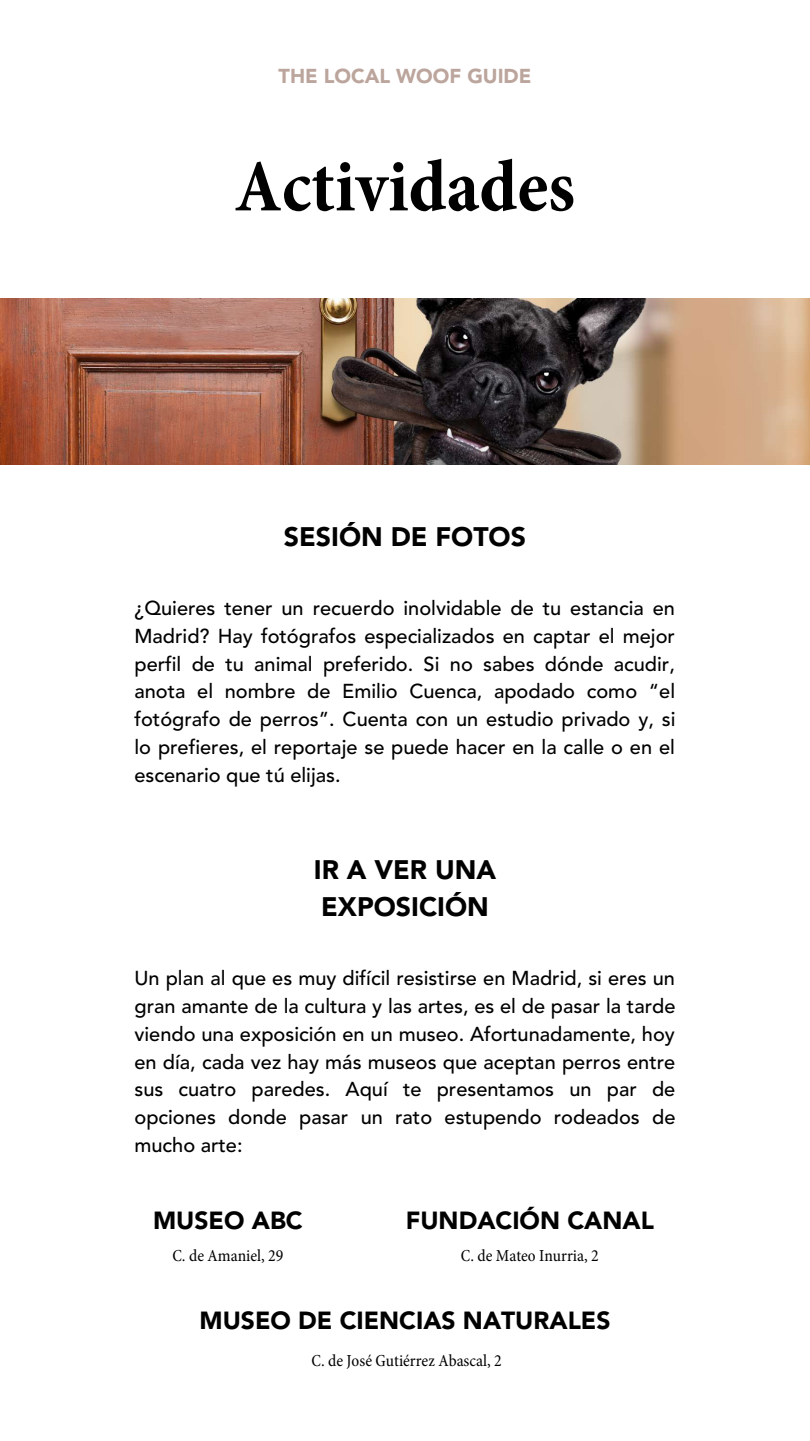
<style>
.page{position:relative;width:810px;height:1441px;background:#fff}
.page>*{position:absolute;margin:0;border:0;box-sizing:border-box;transform-origin:0 0}
.t1{font:700 condensed 74.6px "Minion Pro";color:#000}
.t2{font:900 26.6px/36.8px "Avenir LT Std";color:#000}
.t3{font:900 24.6px "Avenir LT Std";color:#000}
.t4{font:500 20px/27.8px "Avenir LT Std";color:#000;text-align:justify}
.t5{font:900 20px "Avenir LT Std";color:#bba59c}
.t6{font:condensed 17px "Minion Pro";color:#000}
</style>
<div class="page">
<img style="left:0;top:298px;width:810px;height:166px">
<p class="t5" style="left:279px;top:68px;width:254px">THE LOCAL WOOF GUIDE</p>
<h1 class="t1" style="left:235px;top:156px;width:342px">Actividades</h1>
<h2 class="t2" style="left:284px;top:520px;width:244px">SESIÓN DE FOTOS</h2>
<p class="t4" style="left:134px;top:596px;width:543px">¿Quieres tener un recuerdo inolvidable de tu estancia en Madrid? Hay fotógrafos especializados en captar el mejor perfil de tu animal preferido. Si no sabes dónde acudir, anota el nombre de Emilio Cuenca, apodado como “el fotógrafo de perros”. Cuenta con un estudio privado y, si lo prefieres, el reportaje se puede hacer en la calle o en el escenario que tú elijas.</p>
<h2 class="t2" style="left:314px;top:854px;width:184px">IR A VER UNA<br>EXPOSICIÓN</h2>
<p class="t4" style="left:134px;top:966px;width:543px">Un plan al que es muy difícil resistirse en Madrid, si eres un gran amante de la cultura y las artes, es el de pasar la tarde viendo una exposición en un museo. Afortunadamente, hoy en día, cada vez hay más museos que aceptan perros entre sus cuatro paredes. Aquí te presentamos un par de opciones donde pasar un rato estupendo rodeados de mucho arte:</p>
<p class="t3" style="left:153px;top:1209px;width:151px">MUSEO ABC</p>
<p class="t6" style="left:173px;top:1248px;width:112px">C. de Amaniel, 29</p>
<p class="t3" style="left:406px;top:1209px;width:250px">FUNDACIÓN CANAL</p>
<p class="t6" style="left:461px;top:1248px;width:139px">C. de Mateo Inurria, 2</p>
<p class="t3" style="left:200px;top:1309px;width:412px">MUSEO DE CIENCIAS NATURALES</p>
<p class="t6" style="left:312px;top:1353px;width:192px">C. de José Gutiérrez Abascal, 2</p>
</div>
